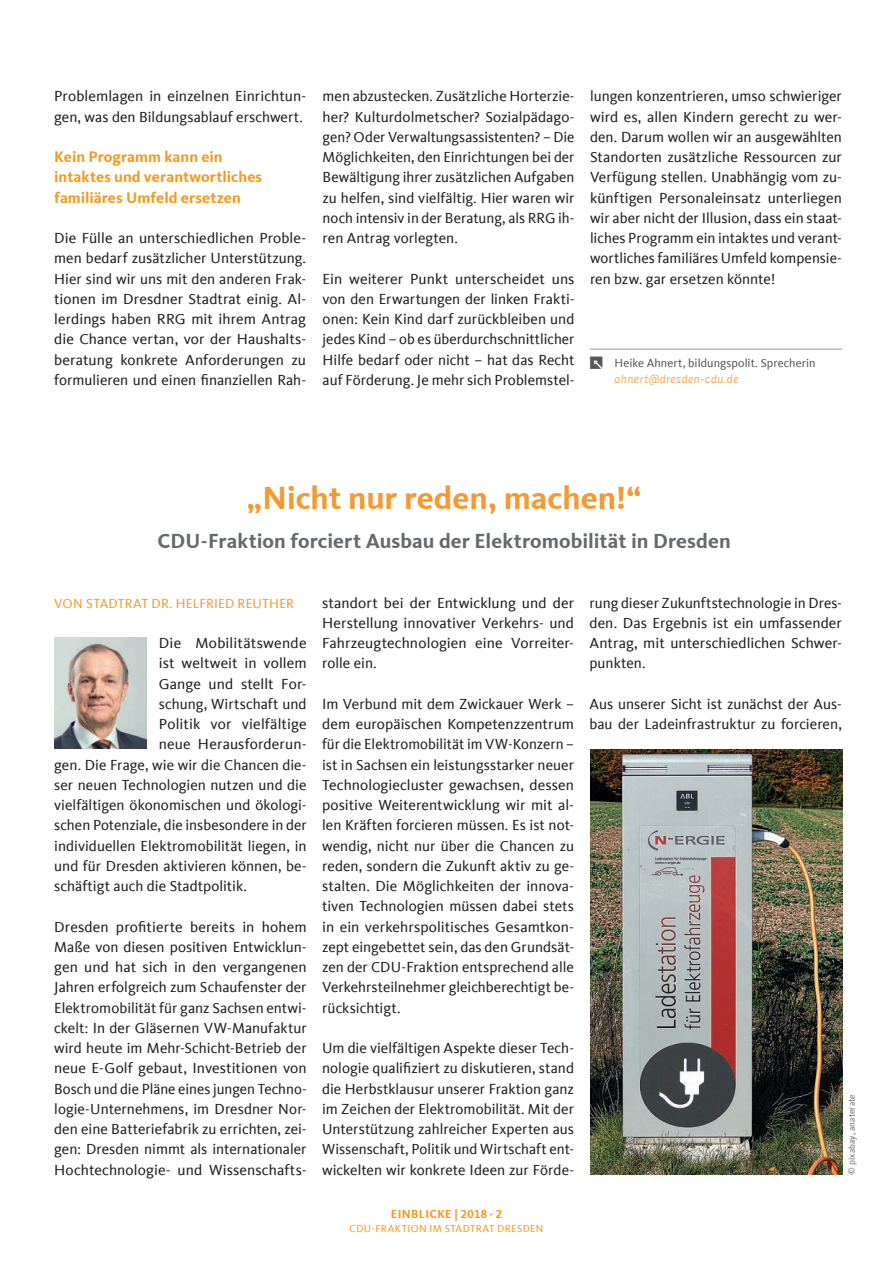
<style>
.page{position:relative;width:893px;height:1263px;background:#fff}
.page>*{position:absolute;margin:0;border:0;box-sizing:border-box;transform-origin:0 0}
.t1{font:700 33px "CDU Kievit Tab";letter-spacing:-.005em;color:#f69930}
.t2{font:700 21px "CDU Kievit Tab";letter-spacing:.005em;color:#65696c}
.t3{font:700 15.75px/20.2px "CDU Kievit Tab";letter-spacing:.005em;color:#f7981d}
.t4{font:15px/20.2px "CDU Kievit Tab";color:#231f20;text-align:justify}
.t5{font:13.5px "CDU Kievit Tab";letter-spacing:.015em;color:#f69930}
.t6{font:12px "CDU Kievit Tab";letter-spacing:.005em;color:#57585a}
.t7{font:italic 12px "CDU Skopex";letter-spacing:-.01em;color:#f8aa58}
.t8{font:700 12px "CDU Kievit Tab";letter-spacing:.035em;color:#f7981d}
.t9{font:10.5px "CDU Kievit Tab";letter-spacing:.04em;color:#f7981d}
.t10{font:9px "CDU Kievit Tab";letter-spacing:.015em;color:#6c6d70}
</style>
<div class="page">
<hr style="left:590px;top:349px;width:252px;height:1px;background:#939598">
<img style="left:55px;top:638px;width:91px;height:111px">
<img style="left:590px;top:749px;width:252px;height:425px">
<p class="t4" style="left:54px;top:86px;width:253px">Problemlagen in einzelnen Einrichtun&shy;gen, was den Bildungsablauf erschwert.</p>
<p class="t3" style="left:54px;top:147px;width:210px">Kein Programm kann ein intaktes und verantwortliches familiäres Umfeld ersetzen</p>
<p class="t4" style="left:54px;top:228px;width:253px">Die Fülle an unterschiedlichen Proble&shy;men bedarf zusätzlicher Unterstützung.<br>Hier sind wir uns mit den anderen Frak&shy;tionen im Dresdner Stadtrat einig. Al&shy;lerdings haben RRG mit ihrem Antrag die Chance vertan, vor der Haushalts&shy;beratung konkrete Anforderungen zu formulieren und einen finanziellen Rah-</p>
<p class="t4" style="left:323px;top:86px;width:253px">men abzustecken. Zusätzliche Horterzie&shy;her? Kulturdolmetscher? Sozialpädago&shy;gen? Oder Verwaltungsassistenten? – Die Möglichkeiten, den Einrichtungen bei der Bewältigung ihrer zusätzlichen Aufgaben zu helfen, sind vielfältig. Hier waren wir noch intensiv in der Beratung, als RRG ih&shy;ren Antrag vorlegten.</p>
<p class="t4" style="left:323px;top:269px;width:253px">Ein weiterer Punkt unterscheidet uns von den Erwartungen der linken Frakti&shy;onen: Kein Kind darf zurückbleiben und jedes Kind – ob es überdurchschnittlicher Hilfe bedarf oder nicht – hat das Recht auf Förderung. Je mehr sich Problemstel-</p>
<p class="t4" style="left:590px;top:86px;width:253px">lungen konzentrieren, umso schwieriger wird es, allen Kindern gerecht zu wer&shy;den. Darum wollen wir an ausgewählten Standorten zusätzliche Ressourcen zur Verfügung stellen. Unabhängig vom zu&shy;künftigen Personaleinsatz unterliegen wir aber nicht der Illusion, dass ein staat&shy;liches Programm ein intaktes und verant&shy;wortliches familiäres Umfeld kompensie&shy;ren bzw. gar ersetzen könnte!</p>
<p class="t6" style="left:614px;top:356px;width:203px">Heike Ahnert, bildungspolit. Sprecherin</p>
<p class="t7" style="left:614px;top:372px;width:126px">ahnert@dresden-cdu.de</p>
<h1 class="t1" style="left:247px;top:478px;width:395px">„Nicht nur reden, machen!“</h1>
<h2 class="t2" style="left:157px;top:529px;width:575px">CDU-Fraktion forciert Ausbau der Elektromobilität in Dresden</h2>
<p class="t5" style="left:54px;top:595px;width:241px">VON STADTRAT DR. HELFRIED REUTHER</p>
<p class="t4" style="left:159px;top:633px;width:149px">Die Mobilitätswende</p>
<p class="t4" style="left:159px;top:653px;width:149px">ist weltweit in vollem</p>
<p class="t4" style="left:159px;top:674px;width:149px">Gange und stellt For-</p>
<p class="t4" style="left:159px;top:694px;width:149px">schung, Wirtschaft und</p>
<p class="t4" style="left:159px;top:714px;width:149px">Politik vor vielfältige</p>
<p class="t4" style="left:159px;top:734px;width:149px">neue Herausforderun-</p>
<p class="t4" style="left:54px;top:755px;width:254px">gen. Die Frage, wie wir die Chancen die-</p>
<p class="t4" style="left:54px;top:775px;width:254px">ser neuen Technologien nutzen und die</p>
<p class="t4" style="left:54px;top:795px;width:254px">vielfältigen ökonomischen und ökologi-</p>
<p class="t4" style="left:54px;top:815px;width:254px">schen Potenziale, die insbesondere in der</p>
<p class="t4" style="left:54px;top:836px;width:254px">individuellen Elektromobilität liegen, in</p>
<p class="t4" style="left:54px;top:856px;width:254px">und für Dresden aktivieren können, be-</p>
<p class="t4" style="left:54px;top:876px;width:194px">schäftigt auch die Stadtpolitik.</p>
<p class="t4" style="left:54px;top:917px;width:254px">Dresden profitierte bereits in hohem Maße von diesen positiven Entwicklun&shy;gen und hat sich in den vergangenen Jahren erfolgreich zum Schaufenster der Elektromobilität für ganz Sachsen entwi&shy;ckelt: In der Gläsernen VW-Manufaktur wird heute im Mehr-Schicht-Betrieb der neue E-Golf gebaut, Investitionen von Bosch und die Pläne eines jungen Techno&shy;logie-Unternehmens, im Dresdner Nor&shy;den eine Batteriefabrik zu errichten, zei&shy;gen: Dresden nimmt als internationaler Hochtechnologie- und Wissenschafts-</p>
<p class="t4" style="left:322px;top:593px;width:253px">standort bei der Entwicklung und der Herstellung innovativer Verkehrs- und Fahrzeugtechnologien eine Vorreiter&shy;rolle ein.</p>
<p class="t4" style="left:322px;top:694px;width:253px">Im Verbund mit dem Zwickauer Werk – dem europäischen Kompetenzzentrum für die Elektromobilität im VW-Konzern – ist in Sachsen ein leistungsstarker neuer Technologiecluster gewachsen, dessen positive Weiterentwicklung wir mit al&shy;len Kräften forcieren müssen. Es ist not&shy;wendig, nicht nur über die Chancen zu reden, sondern die Zukunft aktiv zu ge&shy;stalten. Die Möglichkeiten der innova&shy;tiven Technologien müssen dabei stets in ein verkehrspolitisches Gesamtkon&shy;zept eingebettet sein, das den Grundsät&shy;zen der CDU-Fraktion entsprechend alle Verkehrsteilnehmer gleichberechtigt be&shy;rücksichtigt.</p>
<p class="t4" style="left:322px;top:1038px;width:253px">Um die vielfältigen Aspekte dieser Tech&shy;nologie qualifiziert zu diskutieren, stand die Herbstklausur unserer Fraktion ganz im Zeichen der Elektromobilität. Mit der Unterstützung zahlreicher Experten aus Wissenschaft, Politik und Wirtschaft ent&shy;wickelten wir konkrete Ideen zur Förde-</p>
<p class="t8" style="left:391px;top:1207px;width:113px">EINBLICKE | 2018 · 2</p>
<p class="t9" style="left:350px;top:1223px;width:195px">CDU-FRAKTION IM STADTRAT DRESDEN</p>
<p class="t4" style="left:589px;top:593px;width:254px">rung dieser Zukunftstechnologie in Dres&shy;den. Das Ergebnis ist ein umfassender Antrag, mit unterschiedlichen Schwer&shy;punkten.</p>
<p class="t4" style="left:589px;top:694px;width:254px">Aus unserer Sicht ist zunächst der Aus&shy;bau der Ladeinfrastruktur zu forcieren,</p>
<p class="t10" style="left:847px;top:1175px;width:82px;rotate:-90deg">© pixabay, anaterate</p>
</div>
